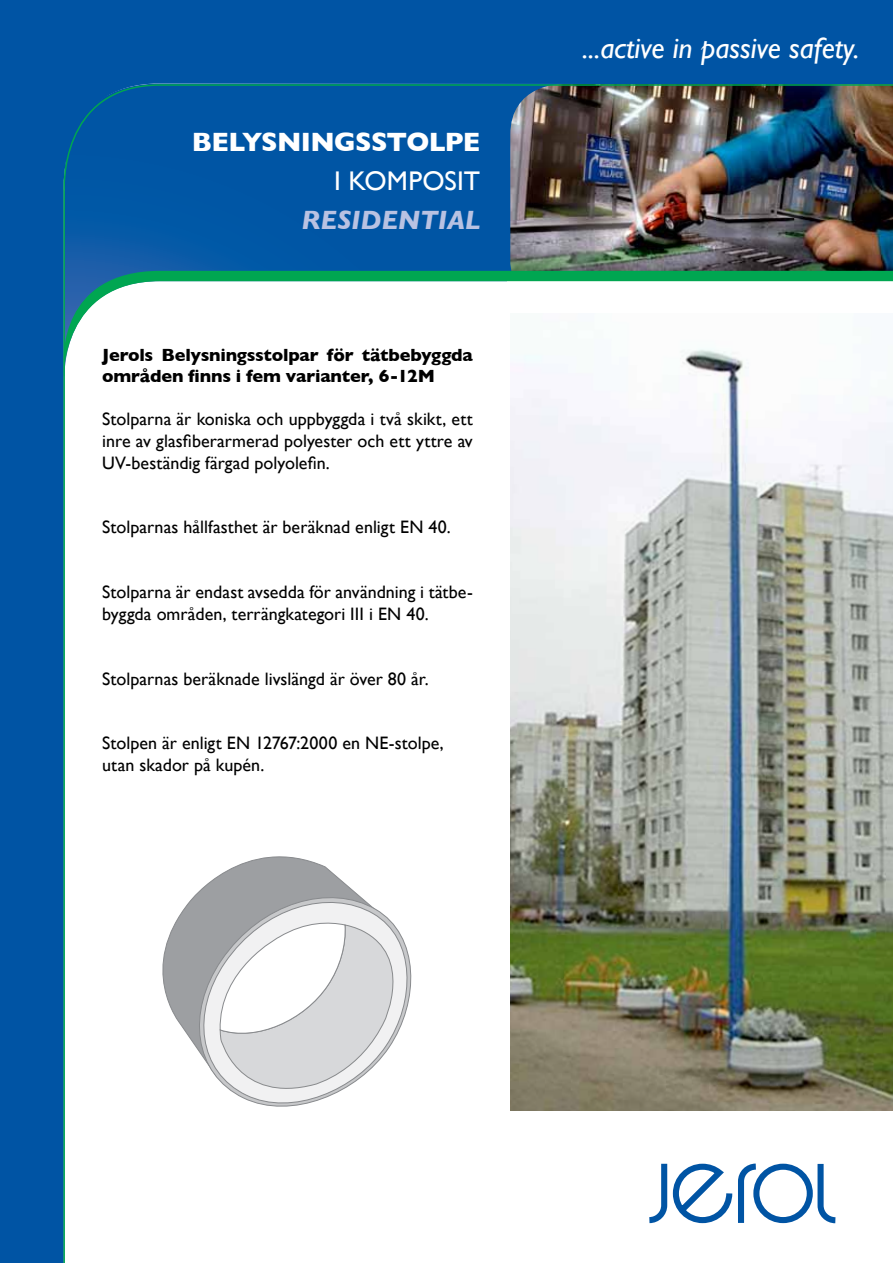
<style>
.page{position:relative;width:893px;height:1263px;background:#0054a4}
.page>*{position:absolute;margin:0;border:0;box-sizing:border-box;transform-origin:0 0}
.t1{font:italic 30px "Gill Sans";color:#fff}
.t2{font:700 27px "Gill Sans";letter-spacing:-.025em;color:#fff}
.t3{font:italic 700 27px "Gill Sans";letter-spacing:-.005em;color:#b9c2e2}
.t4{font:27px "Gill Sans";letter-spacing:.005em;color:#fff}
.t5{font:18px/21.6px "Gill Sans";color:#000}
.t6{font:700 18px/21.6px "Gill Sans";letter-spacing:-.01em;color:#000}
</style>
<div class="page">
<img style="left:58px;top:83px;width:835px;height:1180px">
<svg style="left:162px;top:856px;width:249px;height:236px"></svg>
<svg style="left:186px;top:883px;width:225px;height:223px"></svg>
<svg style="left:191px;top:888px;width:220px;height:218px"></svg>
<svg style="left:218px;top:921px;width:193px;height:184px"></svg>
<h2 class="t2" style="left:192px;top:120px;width:290px">BELYSNINGSSTOLPE</h2>
<h2 class="t4" style="left:334px;top:165px;width:148px">I KOMPOSIT</h2>
<h2 class="t3" style="left:301px;top:204px;width:180px">RESIDENTIAL</h2>
<p class="t6" style="left:102px;top:343px;width:372px">Jerols Belysningsstolpar för tätbebyggda områden finns i fem varianter, 6-12M</p>
<p class="t5" style="left:102px;top:408px;width:372px;text-align:justify">Stolparna är koniska och uppbyggda i två skikt, ett inre av glasfiberarmerad polyester och ett yttre av UV-beständig färgad polyolefin.</p>
<p class="t5" style="left:102px;top:516px;width:350px">Stolparnas hållfasthet är beräknad enligt EN 40.</p>
<p class="t5" style="left:102px;top:581px;width:372px">Stolparna är endast avsedda för användning i tätbe&shy;byggda områden, terrängkategori III i EN 40.</p>
<p class="t5" style="left:102px;top:667px;width:328px">Stolparnas beräknade livslängd är över 80 år.</p>
<p class="t5" style="left:102px;top:732px;width:343px">Stolpen är enligt EN 12767:2000 en NE-stolpe, utan skador på kupén.</p>
<h1 class="t1" style="left:583px;top:31px;width:278px">...active in passive safety.</h1>
</div>
